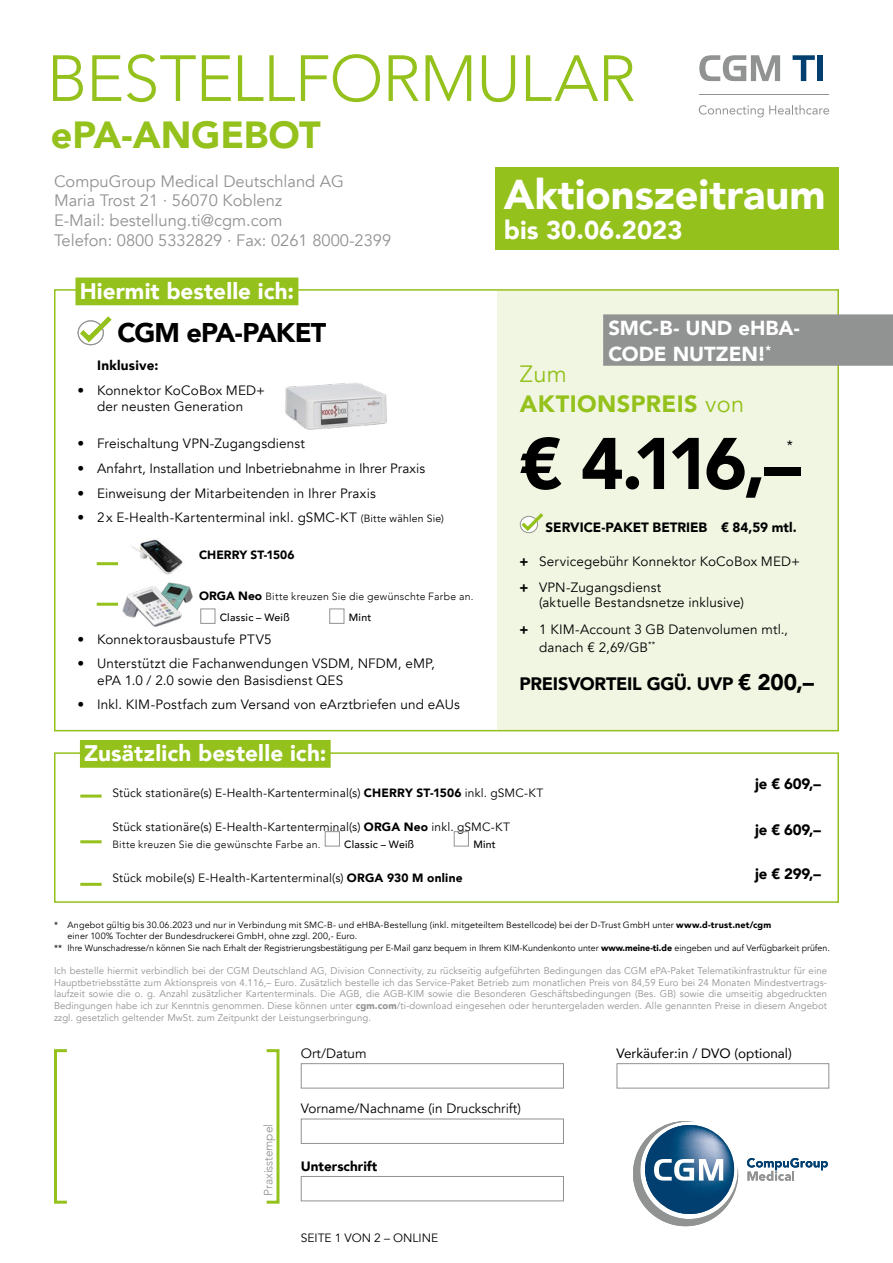
<style>
.page{position:relative;width:893px;height:1263px;background:#fff}
.page>*{position:absolute;margin:0;border:0;box-sizing:border-box;transform-origin:0 0}
.t1{font:900 72.15px "Avenir";color:#000}
.t2{font:300 64.5px "Avenir";letter-spacing:-.015em;color:#94c11c}
.t3{font:900 41.55px "Avenir";color:#fff}
.t4{font:900 37.65px "Avenir";letter-spacing:-.005em;color:#94c11c}
.t5{font:900 27px "Avenir";letter-spacing:-.035em;color:#000}
.t6{font:900 25.65px "Avenir";color:#fff}
.t7{font:900 23.55px "Avenir";letter-spacing:.02em;color:#94c11c}
.t8{font:23.55px "Avenir";color:#94c11c}
.t9{font:900 22.5px "Avenir";letter-spacing:.005em;color:#fff}
.t10{font:900 20.25px "Avenir";color:#fff}
.t11{font:900 18px "Avenir";letter-spacing:-.015em;color:#000}
.t12{font:16.5px "Avenir";color:#919292}
.t13{font:900 15px "Avenir";letter-spacing:-.015em;color:#000}
.t14{font:13.8px "Avenir";color:#000}
.t15{font:13.5px/16.2px "Avenir";letter-spacing:.01em;color:#000}
.t16{font:900 13.5px "Avenir";color:#000}
.t17{font:13.5px "Avenir";color:#000}
.t18{font:900 13.5px "Avenir";letter-spacing:.02em;color:#000}
.t19{font:12px "Avenir";letter-spacing:.015em;color:#000}
.t20{font:900 12px "Avenir";color:#000}
.t21{font:300 12px "Avenir";letter-spacing:-.015em;color:#919292}
.t22{font:300 10.5px "Avenir";letter-spacing:.025em;color:#000}
.t23{font:500 10.5px "Avenir";letter-spacing:.02em;color:#000}
.T2{font:9.75px/11.7px "Avenir";letter-spacing:.01em;color:#919292;text-align:justify}
.t24{font:9px "Avenir";color:#000}
.s1{font-size:10.5px}
.s2{font-weight:900;font-size:12px}
.s3{font-weight:400}
.s4{font-weight:900}
.s5{font-size:22.5px}
</style>
<div class="page">
<div style="left:497px;top:290px;width:341px;height:441px;background:#f1f6e3"></div>
<img style="left:285px;top:383px;width:102px;height:47px">
<svg style="left:77px;top:316px;width:35px;height:30px"></svg>
<hr style="left:97px;top:562px;width:21px;height:3px;background:#94c11c">
<hr style="left:97px;top:603px;width:21px;height:3px;background:#94c11c">
<svg style="left:519px;top:513px;width:25px;height:20px"></svg>
<div style="left:603px;top:314px;width:290px;height:26px;background:#919292"></div>
<div style="left:603px;top:340px;width:290px;height:26px;background:#919292"></div>
<div style="left:75px;top:278px;width:223px;height:27px;background:#94c11c"></div>
<div style="left:301px;top:1063px;width:263px;height:25px;border:1px solid #919292"></div>
<div style="left:301px;top:1118px;width:263px;height:26px;border:1px solid #919292"></div>
<div style="left:301px;top:1176px;width:263px;height:25px;border:1px solid #919292"></div>
<div style="left:617px;top:1063px;width:212px;height:25px;border:1px solid #919292"></div>
<div style="left:54px;top:1049px;width:14px;height:155px;border:3px solid #94c11c"></div>
<div style="left:265px;top:1049px;width:14px;height:155px;border:3px solid #94c11c"></div>
<hr style="left:699px;top:94px;width:130px;height:1px;background:#919292">
<svg style="left:699px;top:105px;width:130px;height:12px"></svg>
<svg style="left:699px;top:55px;width:81px;height:26px"></svg>
<svg style="left:793px;top:55px;width:22px;height:26px"></svg>
<div style="left:818px;top:55px;width:5px;height:26px;background:#003f6f"></div>
<img style="left:131px;top:539px;width:52px;height:36px">
<img style="left:168px;top:582px;width:25px;height:21px">
<img style="left:122px;top:583px;width:61px;height:44px">
<div style="left:200px;top:608px;width:15px;height:16px;border:1px solid #919292"></div>
<div style="left:329px;top:608px;width:15px;height:16px;border:1px solid #919292"></div>
<div style="left:54px;top:752px;width:785px;height:151px;border:2px solid #94c11c"></div>
<hr style="left:80px;top:794px;width:22px;height:3px;background:#94c11c">
<hr style="left:80px;top:840px;width:22px;height:3px;background:#94c11c">
<div style="left:325px;top:831px;width:15px;height:15px;border:1px solid #919292"></div>
<div style="left:454px;top:831px;width:15px;height:15px;border:1px solid #919292"></div>
<hr style="left:80px;top:883px;width:22px;height:3px;background:#94c11c">
<div style="left:80px;top:740px;width:251px;height:28px;background:#94c11c"></div>
<div style="left:495px;top:167px;width:344px;height:82px;background:#94c11c"></div>
<svg style="left:633px;top:1121px;width:106px;height:106px"></svg>
<svg style="left:747px;top:1158px;width:81px;height:23px"></svg>
<p class="t2" style="left:47px;top:41px;width:591px">BESTELLFORMULAR</p>
<p class="t4" style="left:51px;top:102px;width:271px">ePA-ANGEBOT</p>
<p class="t12" style="left:54px;top:171px;width:292px">CompuGroup Medical Deutschland AG</p>
<p class="t12" style="left:54px;top:191px;width:230px">Maria Trost 21 · 56070 Koblenz</p>
<p class="t12" style="left:54px;top:211px;width:230px">E-Mail: bestellung.ti@cgm.com</p>
<p class="t12" style="left:54px;top:230px;width:339px">Telefon: 0800 5332829 · Fax: 0261 8000-2399</p>
<p class="t9" style="left:80px;top:272px;width:216px">Hiermit bestelle ich:</p>
<p class="t5" style="left:117px;top:310px;width:210px">CGM ePA-PAKET</p>
<p class="t18" style="left:97px;top:354px;width:63px">Inklusive:</p>
<p class="t15" style="left:78px;top:382px;width:189px;text-align:center">• Konnektor KoCoBox MED+ der neusten Generation</p>
<p class="t15" style="left:78px;top:436px;width:229px">• Freischaltung VPN-Zugangsdienst</p>
<p class="t15" style="left:78px;top:460px;width:349px">• Anfahrt, Installation und Inbetriebnahme in Ihrer Praxis</p>
<p class="t15" style="left:78px;top:485px;width:300px">• Einweisung der Mitarbeitenden in Ihrer Praxis</p>
<p class="t15" style="left:78px;top:510px;width:368px">• 2x E-Health-Kartenterminal inkl. gSMC-KT <span class="s1">(Bitte wählen Sie)</span></p>
<p class="t20" style="left:199px;top:545px;width:97px">CHERRY ST-1506</p>
<p class="t22" style="left:199px;top:590px;width:276px"><span class="s2">ORGA Neo</span> Bitte kreuzen Sie die gewünschte Farbe an.</p>
<p class="t15" style="left:78px;top:631px;width:196px">• Konnektorausbaustufe PTV5</p>
<p class="t15" style="left:97px;top:656px;width:339px;text-indent:-20px">• Unterstützt die Fachanwendungen VSDM, NFDM, eMP, ePA 1.0 / 2.0 sowie den Basisdienst QES</p>
<p class="t15" style="left:78px;top:697px;width:384px">• Inkl. KIM-Postfach zum Versand von eArztbriefen und eAUs</p>
<p class="t23" style="left:220px;top:608px;width:72px">Classic – Weiß</p>
<p class="t23" style="left:349px;top:608px;width:24px">Mint</p>
<p class="t9" style="left:84px;top:734px;width:244px">Zusätzlich bestelle ich:</p>
<p class="t3" style="left:504px;top:159px;width:323px">Aktionszeitraum</p>
<p class="t6" style="left:504px;top:208px;width:180px">bis 30.06.2023</p>
<p class="t10" style="left:608px;top:311px;width:193px">SMC-B- UND eHBA-</p>
<p class="t10" style="left:608px;top:336px;width:164px">CODE NUTZEN!<sup>*</sup></p>
<p class="t8" style="left:520px;top:360px;width:49px">Zum</p>
<p class="t7" style="left:520px;top:383px;width:226px">AKTIONSPREIS <span class="s3">von</span></p>
<p class="t1" style="left:520px;top:402px;width:283px">€ 4.116,–</p>
<p class="t14" style="left:787px;top:437px;width:8px">*</p>
<p class="t16" style="left:546px;top:515px;width:253px">SERVICE-PAKET BETRIEB € 84,59 mtl.</p>
<p class="t15" style="left:520px;top:553px;width:282px"><span class="s4">+</span> Servicegebühr Konnektor KoCoBox MED+</p>
<p class="t15" style="left:539px;top:580px;width:206px;line-height:15px;text-indent:-20px"><span class="s4">+</span> VPN-Zugangsdienst<br>(aktuelle Bestandsnetze inklusive)</p>
<p class="t15" style="left:539px;top:620px;width:250px;line-height:18px;text-indent:-20px"><span class="s4">+</span> 1 KIM-Account 3 GB Datenvolumen mtl., danach € 2,69/GB<sup>**</sup></p>
<p class="t11" style="left:520px;top:668px;width:296px">PREISVORTEIL GGÜ. UVP <span class="s5">€ 200,–</span></p>
<p class="t19" style="left:112px;top:785px;width:433px">Stück stationäre(s) E-Health-Kartenterminal(s) <span class="s4">CHERRY ST-1506</span> inkl. gSMC-KT</p>
<p class="t19" style="left:112px;top:820px;width:399px">Stück stationäre(s) E-Health-Kartenterminal(s) <span class="s4">ORGA Neo</span> inkl. gSMC-KT</p>
<p class="t22" style="left:112px;top:838px;width:210px">Bitte kreuzen Sie die gewünschte Farbe an.</p>
<p class="t23" style="left:344px;top:835px;width:72px">Classic – Weiß</p>
<p class="t23" style="left:473px;top:835px;width:24px">Mint</p>
<p class="t13" style="left:755px;top:771px;width:67px">je € 609,–</p>
<p class="t13" style="left:755px;top:816px;width:67px">je € 609,–</p>
<p class="t19" style="left:112px;top:870px;width:352px">Stück mobile(s) E-Health-Kartenterminal(s) <span class="s4">ORGA 930 M online</span></p>
<p class="t13" style="left:755px;top:860px;width:67px">je € 299,–</p>
<p class="t24" style="left:54px;top:919px;width:719px">* Angebot gültig bis 30.06.2023 und nur in Verbindung mit SMC-B- und eHBA-Bestellung (inkl. mitgeteiltem Bestellcode) bei der D-Trust GmbH unter <span class="s4">www.d-trust.net/cgm</span></p>
<p class="t24" style="left:68px;top:931px;width:291px">einer 100% Tochter der Bundesdruckerei GmbH, ohne zzgl. 200,- Euro.</p>
<p class="t24" style="left:54px;top:942px;width:777px">** Ihre Wunschadresse/n können Sie nach Erhalt der Registrierungsbestätigung per E-Mail ganz bequem in Ihrem KIM-Kundenkonto unter <span class="s4">www.meine-ti.de</span> eingeben und auf Verfügbarkeit prüfen.</p>
<p class="T2" style="left:54px;top:965px;width:775px">Ich bestelle hiermit verbindlich bei der CGM Deutschland AG, Division Connectivity, zu rückseitig aufgeführten Bedingungen das CGM ePA-Paket Telematikinfrastruktur für eine Hauptbetriebsstätte zum Aktionspreis von 4.116,– Euro. Zusätzlich bestelle ich das Service-Paket Betrieb zum monatlichen Preis von 84,59 Euro bei 24 Monaten Mindestvertrags&shy;laufzeit sowie die o. g. Anzahl zusätzlicher Kartenterminals. Die AGB, die AGB-KIM sowie die Besonderen Geschäftsbedingungen (Bes. GB) sowie die umseitig abgedruckten Bedingungen habe ich zur Kenntnis genommen. Diese können unter <span class="s4">cgm.com</span>/ti-download eingesehen oder heruntergeladen werden. Alle genannten Preise in diesem Angebot zzgl. gesetzlich geltender MwSt. zum Zeitpunkt der Leistungserbringung.</p>
<p class="t21" style="left:261px;top:1195px;width:73px;rotate:-90deg">Praxisstempel</p>
<p class="t15" style="left:301px;top:1045px;width:67px">Ort/Datum</p>
<p class="t15" style="left:301px;top:1101px;width:222px">Vorname/Nachname (in Druckschrift)</p>
<p class="t16" style="left:301px;top:1154px;width:78px">Unterschrift</p>
<p class="t19" style="left:301px;top:1231px;width:139px">SEITE 1 VON 2 – ONLINE</p>
<p class="t17" style="left:617px;top:1042px;width:177px">Verkäufer:in / DVO (optional)</p>
</div>
